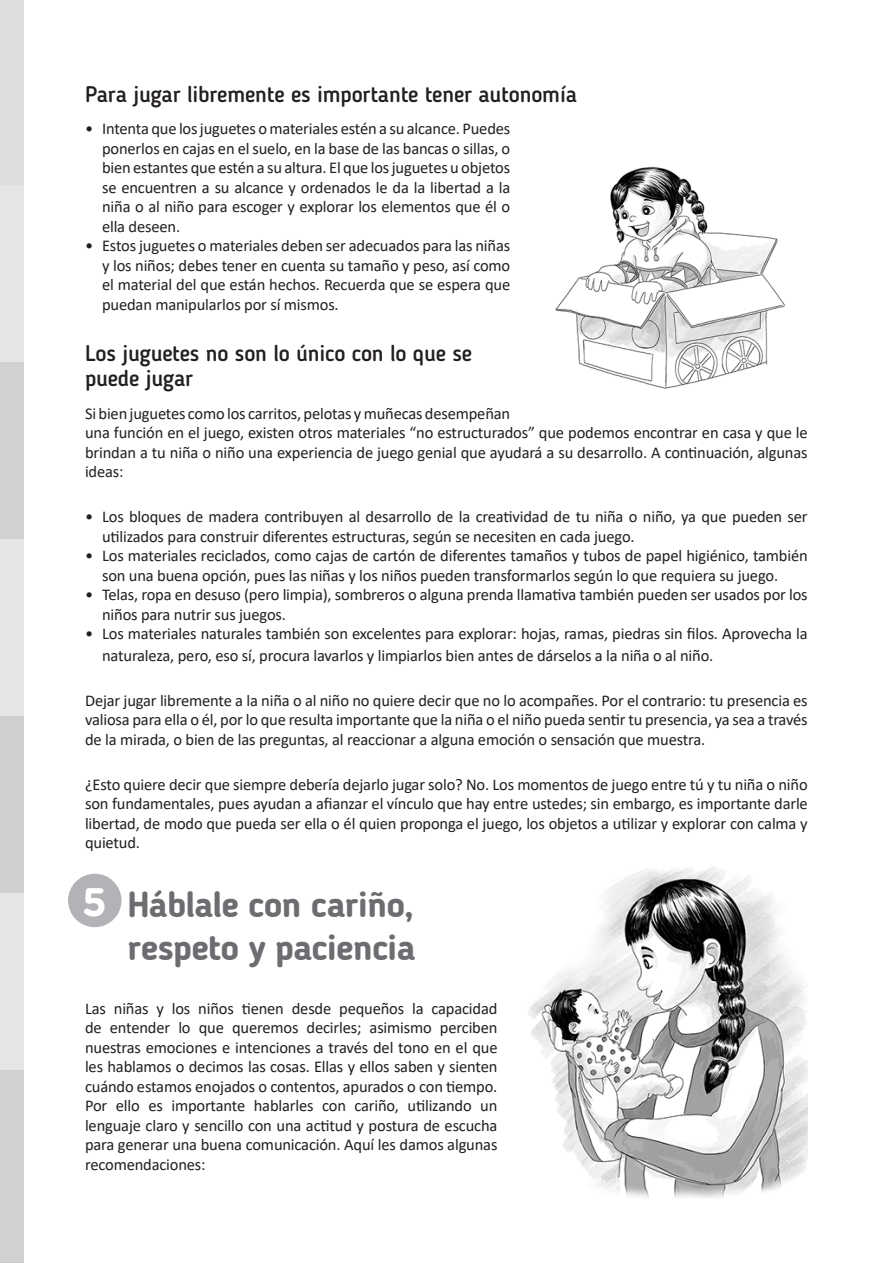
<style>
.page{position:relative;width:893px;height:1263px;background:#fff}
.page>*{position:absolute;margin:0;border:0;box-sizing:border-box;transform-origin:0 0}
.t1{font:700 39.9px "Gotham Rounded";color:#fff}
.t2{font:700 36px/43.2px "Blogger Sans";letter-spacing:-.02em;color:#6c6d70}
.t3{font:500 22.5px/25.5px "Blogger Sans";letter-spacing:-.01em;color:#231f20}
.PARRAFO_GENERAL{font:16.5px/19.5px "Calibri";letter-spacing:-.01em;color:#231f20;text-align:justify}
</style>
<div class="page">
<div style="left:0;top:893px;width:24px;height:177px;background:#e4e5e6"></div>
<div style="left:0;top:1070px;width:24px;height:193px;background:#d1d1d3"></div>
<div style="left:0;top:716px;width:24px;height:177px;background:#cecfd0"></div>
<div style="left:0;top:539px;width:24px;height:177px;background:#e4e5e6"></div>
<div style="left:0;top:362px;width:24px;height:177px;background:#d1d1d3"></div>
<div style="left:0;top:184px;width:24px;height:178px;background:#e4e5e6"></div>
<div style="left:0;top:0;width:24px;height:184px;background:#dcddde"></div>
<img style="left:528px;top:867px;width:280px;height:331px">
<img style="left:555px;top:166px;width:230px;height:223px">
<div style="left:68px;top:874px;width:53px;height:53px;background:#b2b3b7;border-radius:50%"></div>
<p class="t3" style="left:85px;top:81px;width:493px">Para jugar libremente es importante tener autonomía</p>
<p class="PARRAFO_GENERAL" style="left:102px;top:119px;width:410px;text-indent:-17px">• Intenta que los juguetes o materiales estén a su alcance. Puedes ponerlos en cajas en el suelo, en la base de las bancas o sillas, o bien estantes que estén a su altura. El que los juguetes u objetos se encuentren a su alcance y ordenados le da la libertad a la niña o al niño para escoger y explorar los elementos que él o ella deseen.</p>
<p class="PARRAFO_GENERAL" style="left:102px;top:236px;width:410px;text-indent:-17px">• Estos juguetes o materiales deben ser adecuados para las niñas y los niños; debes tener en cuenta su tamaño y peso, así como el material del que están hechos. Recuerda que se espera que puedan manipularlos por sí mismos.</p>
<p class="t3" style="left:85px;top:340px;width:389px">Los juguetes no son lo único con lo que se puede jugar</p>
<p class="PARRAFO_GENERAL" style="left:85px;top:403px;width:724px;text-align:left">Si bien juguetes como los carritos, pelotas y muñecas desempeñan<br>una función en el juego, existen otros materiales “no estructurados” que podemos encontrar en casa y que le brindan a tu niña o niño una experiencia de juego genial que ayudará a su desarrollo. A continuación, algunas ideas:</p>
<p class="PARRAFO_GENERAL" style="left:102px;top:507px;width:707px;text-indent:-17px">• Los bloques de madera contribuyen al desarrollo de la creatividad de tu niña o niño, ya que pueden ser utilizados para construir diferentes estructuras, según se necesiten en cada juego.</p>
<p class="PARRAFO_GENERAL" style="left:102px;top:546px;width:707px;text-indent:-17px">• Los materiales reciclados, como cajas de cartón de diferentes tamaños y tubos de papel higiénico, también son una buena opción, pues las niñas y los niños pueden transformarlos según lo que requiera su juego.</p>
<p class="PARRAFO_GENERAL" style="left:102px;top:585px;width:707px;text-indent:-17px">• Telas, ropa en desuso (pero limpia), sombreros o alguna prenda llamativa también pueden ser usados por los niños para nutrir sus juegos.</p>
<p class="PARRAFO_GENERAL" style="left:102px;top:622px;width:707px;line-height:21.6px;text-indent:-17px">• Los materiales naturales también son excelentes para explorar: hojas, ramas, piedras sin filos. Aprovecha la naturaleza, pero, eso sí, procura lavarlos y limpiarlos bien antes de dárselos a la niña o al niño.</p>
<p class="PARRAFO_GENERAL" style="left:85px;top:690px;width:724px">Dejar jugar libremente a la niña o al niño no quiere decir que no lo acompañes. Por el contrario: tu presencia es valiosa para ella o él, por lo que resulta importante que la niña o el niño pueda sentir tu presencia, ya sea a través de la mirada, o bien de las preguntas, al reaccionar a alguna emoción o sensación que muestra.</p>
<p class="PARRAFO_GENERAL" style="left:85px;top:774px;width:724px">¿Esto quiere decir que siempre debería dejarlo jugar solo? No. Los momentos de juego entre tú y tu niña o niño son fundamentales, pues ayudan a afianzar el vínculo que hay entre ustedes; sin embargo, es importante darle libertad, de modo que pueda ser ella o él quien proponga el juego, los objetos a utilizar y explorar con calma y quietud.</p>
<p class="t2" style="left:128px;top:883px;width:289px">Háblale con cariño, respeto y paciencia</p>
<p class="PARRAFO_GENERAL" style="left:85px;top:998px;width:414px">Las niñas y los niños tienen desde pequeños la capacidad de entender lo que queremos decirles; asimismo perciben nuestras emociones e intenciones a través del tono en el que les hablamos o decimos las cosas. Ellas y ellos saben y sienten cuándo estamos enojados o contentos, apurados o con tiempo.<br>Por ello es importante hablarles con cariño, utilizando un lenguaje claro y sencillo con una actitud y postura de escucha para generar una buena comunicación. Aquí les damos algunas recomendaciones:</p>
<p class="t1" style="left:82px;top:873px;width:27px">5</p>
</div>
